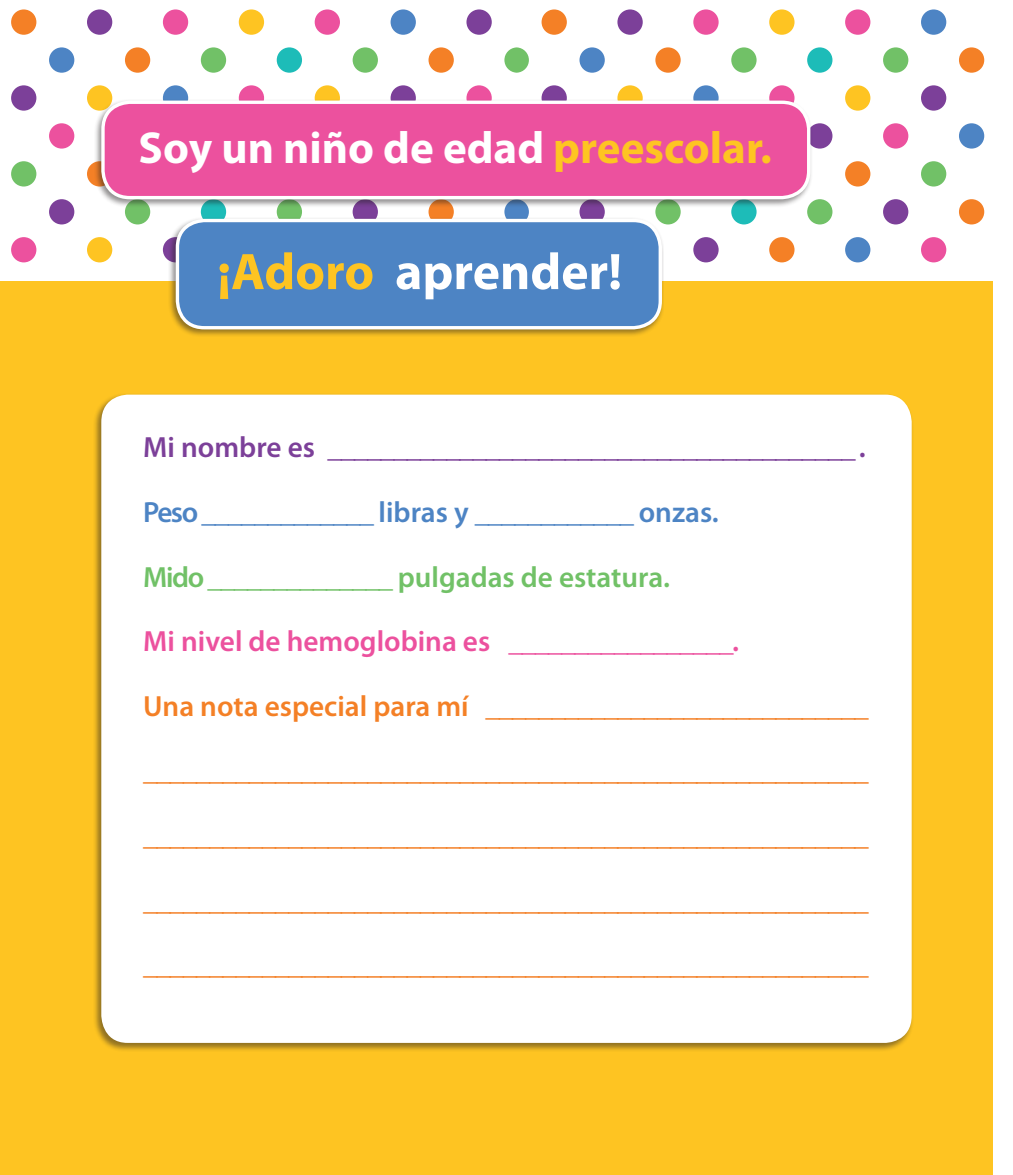
<style>
.page{position:relative;width:1013px;height:1175px;background:#fff}
.page>*{position:absolute;margin:0;border:0;box-sizing:border-box;transform-origin:0 0}
.t1{font:700 51.75px "Myriad Pro";color:#fff}
.t2{font:700 45px "Myriad Pro";color:#fff}
.t3{font:600 29.25px "Myriad Pro";color:#f48026}
.t4{font:600 29.25px "Myriad Pro";color:#7c4099}
.t5{font:600 29.25px "Myriad Pro";color:#4d84c4}
.t6{font:600 29.25px "Myriad Pro";color:#ec519e}
.t7{font:600 29.25px "Myriad Pro";color:#71c167}
.s1{color:#fec422}
</style>
<div class="page">
<div style="left:0;top:281px;width:992px;height:893px;background:#fec422"></div>
<div style="left:352px;top:47px;width:26px;height:26px;background:#71c167;border-radius:50%"></div>
<div style="left:201px;top:47px;width:25px;height:26px;background:#71c167;border-radius:50%"></div>
<div style="left:11px;top:161px;width:25px;height:25px;background:#71c167;border-radius:50%"></div>
<div style="left:125px;top:199px;width:25px;height:25px;background:#71c167;border-radius:50%"></div>
<div style="left:277px;top:199px;width:25px;height:25px;background:#71c167;border-radius:50%"></div>
<div style="left:921px;top:161px;width:25px;height:25px;background:#71c167;border-radius:50%"></div>
<div style="left:807px;top:199px;width:25px;height:25px;background:#71c167;border-radius:50%"></div>
<div style="left:883px;top:47px;width:25px;height:26px;background:#71c167;border-radius:50%"></div>
<div style="left:655px;top:199px;width:25px;height:25px;background:#71c167;border-radius:50%"></div>
<div style="left:731px;top:47px;width:25px;height:26px;background:#71c167;border-radius:50%"></div>
<svg style="left:504px;top:47px;width:25px;height:26px"></svg>
<div style="left:390px;top:9px;width:26px;height:26px;background:#4d84c4;border-radius:50%"></div>
<div style="left:49px;top:47px;width:25px;height:26px;background:#4d84c4;border-radius:50%"></div>
<div style="left:163px;top:85px;width:25px;height:26px;background:#4d84c4;border-radius:50%"></div>
<div style="left:845px;top:237px;width:25px;height:25px;background:#4d84c4;border-radius:50%"></div>
<svg style="left:504px;top:208px;width:25px;height:8px"></svg>
<div style="left:958px;top:123px;width:26px;height:26px;background:#4d84c4;border-radius:50%"></div>
<div style="left:921px;top:9px;width:25px;height:26px;background:#4d84c4;border-radius:50%"></div>
<div style="left:579px;top:47px;width:25px;height:26px;background:#4d84c4;border-radius:50%"></div>
<div style="left:693px;top:85px;width:25px;height:26px;background:#4d84c4;border-radius:50%"></div>
<div style="left:277px;top:47px;width:25px;height:26px;background:#1dbcb8;border-radius:50%"></div>
<div style="left:201px;top:199px;width:25px;height:25px;background:#1dbcb8;border-radius:50%"></div>
<div style="left:731px;top:199px;width:25px;height:25px;background:#1dbcb8;border-radius:50%"></div>
<div style="left:807px;top:47px;width:25px;height:26px;background:#1dbcb8;border-radius:50%"></div>
<div style="left:428px;top:47px;width:26px;height:26px;background:#f48026;border-radius:50%"></div>
<div style="left:428px;top:199px;width:26px;height:25px;background:#f48026;border-radius:50%"></div>
<div style="left:11px;top:9px;width:25px;height:26px;background:#f48026;border-radius:50%"></div>
<div style="left:87px;top:161px;width:25px;height:25px;background:#f48026;border-radius:50%"></div>
<div style="left:125px;top:47px;width:25px;height:26px;background:#f48026;border-radius:50%"></div>
<div style="left:845px;top:161px;width:25px;height:25px;background:#f48026;border-radius:50%"></div>
<div style="left:769px;top:237px;width:25px;height:25px;background:#f48026;border-radius:50%"></div>
<div style="left:958px;top:199px;width:26px;height:25px;background:#f48026;border-radius:50%"></div>
<div style="left:958px;top:47px;width:26px;height:26px;background:#f48026;border-radius:50%"></div>
<div style="left:541px;top:9px;width:26px;height:26px;background:#f48026;border-radius:50%"></div>
<div style="left:655px;top:47px;width:25px;height:26px;background:#f48026;border-radius:50%"></div>
<div style="left:352px;top:199px;width:26px;height:25px;background:#7c4099;border-radius:50%"></div>
<div style="left:466px;top:9px;width:26px;height:26px;background:#7c4099;border-radius:50%"></div>
<div style="left:390px;top:85px;width:26px;height:26px;background:#7c4099;border-radius:50%"></div>
<div style="left:49px;top:199px;width:25px;height:25px;background:#7c4099;border-radius:50%"></div>
<div style="left:87px;top:9px;width:25px;height:26px;background:#7c4099;border-radius:50%"></div>
<div style="left:11px;top:85px;width:25px;height:26px;background:#7c4099;border-radius:50%"></div>
<div style="left:163px;top:237px;width:25px;height:25px;background:#7c4099;border-radius:50%"></div>
<div style="left:921px;top:85px;width:25px;height:26px;background:#7c4099;border-radius:50%"></div>
<div style="left:883px;top:199px;width:25px;height:25px;background:#7c4099;border-radius:50%"></div>
<div style="left:807px;top:123px;width:25px;height:26px;background:#7c4099;border-radius:50%"></div>
<div style="left:617px;top:9px;width:25px;height:26px;background:#7c4099;border-radius:50%"></div>
<div style="left:541px;top:85px;width:26px;height:26px;background:#7c4099;border-radius:50%"></div>
<div style="left:579px;top:199px;width:25px;height:25px;background:#7c4099;border-radius:50%"></div>
<div style="left:693px;top:237px;width:25px;height:25px;background:#7c4099;border-radius:50%"></div>
<div style="left:315px;top:85px;width:25px;height:26px;background:#fec422;border-radius:50%"></div>
<div style="left:239px;top:9px;width:25px;height:26px;background:#fec422;border-radius:50%"></div>
<div style="left:87px;top:237px;width:25px;height:25px;background:#fec422;border-radius:50%"></div>
<div style="left:87px;top:85px;width:25px;height:26px;background:#fec422;border-radius:50%"></div>
<div style="left:845px;top:85px;width:25px;height:26px;background:#fec422;border-radius:50%"></div>
<div style="left:769px;top:9px;width:25px;height:26px;background:#fec422;border-radius:50%"></div>
<div style="left:617px;top:85px;width:25px;height:26px;background:#fec422;border-radius:50%"></div>
<div style="left:163px;top:9px;width:25px;height:26px;background:#ec519e;border-radius:50%"></div>
<div style="left:239px;top:85px;width:25px;height:26px;background:#ec519e;border-radius:50%"></div>
<div style="left:11px;top:237px;width:25px;height:25px;background:#ec519e;border-radius:50%"></div>
<div style="left:466px;top:85px;width:26px;height:26px;background:#ec519e;border-radius:50%"></div>
<div style="left:49px;top:123px;width:25px;height:26px;background:#ec519e;border-radius:50%"></div>
<div style="left:315px;top:9px;width:25px;height:26px;background:#ec519e;border-radius:50%"></div>
<div style="left:769px;top:85px;width:25px;height:26px;background:#ec519e;border-radius:50%"></div>
<div style="left:693px;top:9px;width:25px;height:26px;background:#ec519e;border-radius:50%"></div>
<div style="left:845px;top:9px;width:25px;height:26px;background:#ec519e;border-radius:50%"></div>
<div style="left:921px;top:237px;width:25px;height:25px;background:#ec519e;border-radius:50%"></div>
<div style="left:883px;top:123px;width:25px;height:26px;background:#ec519e;border-radius:50%"></div>
<div style="left:93px;top:393px;width:820px;height:658px;background:#231f20;opacity:.5"></div>
<div style="left:101px;top:394px;width:810px;height:648px;background:#fff;border-radius:27px"></div>
<div style="left:93px;top:98px;width:719px;height:110px;background:#231f20;opacity:.5"></div>
<div style="left:103px;top:102px;width:705px;height:96px;background:#ec519e;border-radius:27px"></div>
<div style="left:101px;top:101px;width:709px;height:98px;border:3px solid #fff;border-radius:27px"></div>
<div style="left:168px;top:216px;width:496px;height:122px;background:#231f20;opacity:.5"></div>
<div style="left:177px;top:220px;width:483px;height:108px;background:#4d84c4;border-radius:27px"></div>
<div style="left:176px;top:219px;width:486px;height:110px;border:3px solid #fff;border-radius:27px"></div>
<h2 class="t2" style="left:139px;top:119px;width:635px">Soy un niño de edad <span class="s1">preescolar.</span></h2>
<h1 class="t1" style="left:217px;top:238px;width:406px"><span class="s1">¡Adoro</span> aprender!</h1>
<p class="t4" style="left:143px;top:429px;width:724px">Mi nombre es ________________________________________ .</p>
<p class="t5" style="left:143px;top:493px;width:577px">Peso _____________ libras y ____________ onzas.</p>
<p class="t7" style="left:143px;top:558px;width:528px">Mido ______________ pulgadas de estatura.</p>
<p class="t6" style="left:143px;top:622px;width:597px">Mi nivel de hemoglobina es _________________.</p>
<p class="t3" style="left:143px;top:687px;width:727px">Una nota especial para mí _____________________________</p>
<p class="t3" style="left:143px;top:752px;width:727px">_______________________________________________________</p>
<p class="t3" style="left:143px;top:816px;width:727px">_______________________________________________________</p>
<p class="t3" style="left:143px;top:881px;width:727px">_______________________________________________________</p>
<p class="t3" style="left:143px;top:945px;width:727px">_______________________________________________________</p>
</div>
